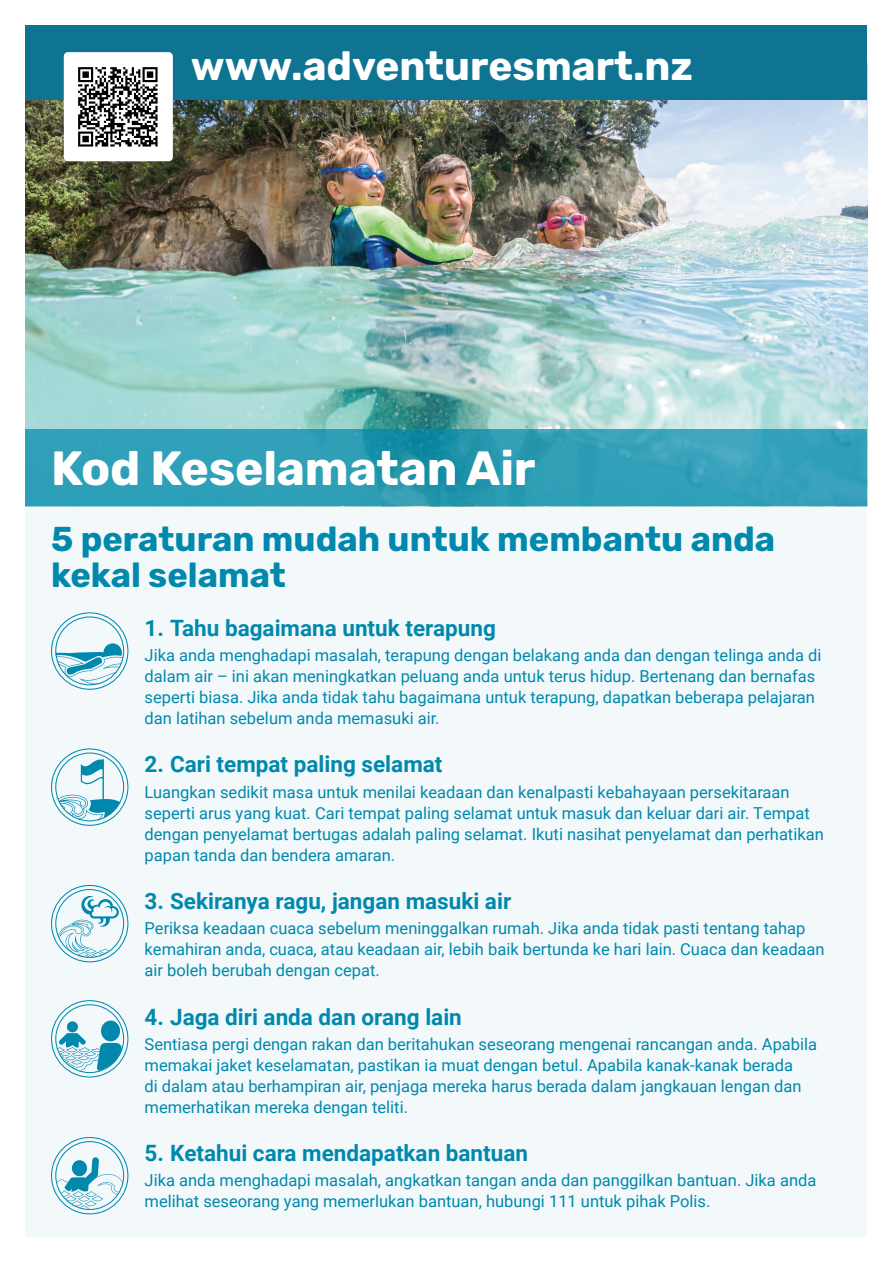
<style>
.page{position:relative;width:893px;height:1263px;background:#fff}
.page>*{position:absolute;margin:0;border:0;box-sizing:border-box;transform-origin:0 0}
.t1{font:700 48px "Rubik";letter-spacing:-.005em;color:#fff}
.t2{font:700 40.5px "Rubik";color:#fff}
.t3{font:700 34.5px/36px "Rubik";color:#0088ad}
.new_subhead{font:700 22.5px "Roboto";color:#0088ad}
.new_body_text{font:16.5px/21px "Roboto";color:#0088ad}
</style>
<div class="page">
<div style="left:26px;top:26px;width:841px;height:1211px;background:#f3f9fb"></div>
<img style="left:26px;top:100px;width:841px;height:329px">
<div style="left:26px;top:26px;width:841px;height:74px;background:#0f7492"></div>
<svg style="left:26px;top:429px;width:841px;height:77px;background:#2e9db6"></svg>
<div style="left:64px;top:52px;width:109px;height:109px;background:#fff;border-radius:4px"></div>
<img style="left:78px;top:67px;width:80px;height:80px">
<svg style="left:51px;top:612px;width:77px;height:78px"></svg>
<svg style="left:51px;top:748px;width:77px;height:78px"></svg>
<svg style="left:51px;top:885px;width:77px;height:77px"></svg>
<svg style="left:51px;top:1000px;width:77px;height:77px"></svg>
<svg style="left:51px;top:1137px;width:77px;height:77px"></svg>
<p class="t2" style="left:191px;top:43px;width:504px">www.adventuresmart.nz</p>
<p class="t1" style="left:51px;top:440px;width:486px">Kod Keselamatan Air</p>
<p class="t3" style="left:51px;top:522px;width:726px">5 peraturan mudah untuk membantu anda kekal selamat</p>
<p class="new_subhead" style="left:145px;top:612px;width:353px">1. Tahu bagaimana untuk terapung</p>
<p class="new_body_text" style="left:145px;top:644px;width:678px">Jika anda menghadapi masalah, terapung dengan belakang anda dan dengan telinga anda di dalam air – ini akan meningkatkan peluang anda untuk terus hidup. Bertenang dan bernafas seperti biasa. Jika anda tidak tahu bagaimana untuk terapung, dapatkan beberapa pelajaran dan latihan sebelum anda memasuki air.</p>
<p class="new_subhead" style="left:145px;top:749px;width:299px">2. Cari tempat paling selamat</p>
<p class="new_body_text" style="left:145px;top:781px;width:681px">Luangkan sedikit masa untuk menilai keadaan dan kenalpasti kebahayaan persekitaraan seperti arus yang kuat. Cari tempat paling selamat untuk masuk dan keluar dari air. Tempat dengan penyelamat bertugas adalah paling selamat. Ikuti nasihat penyelamat dan perhatikan papan tanda dan bendera amaran.</p>
<p class="new_subhead" style="left:145px;top:885px;width:368px">3. Sekiranya ragu, jangan masuki air</p>
<p class="new_body_text" style="left:145px;top:917px;width:682px">Periksa keadaan cuaca sebelum meninggalkan rumah. Jika anda tidak pasti tentang tahap kemahiran anda, cuaca, atau keadaan air, lebih baik bertunda ke hari lain. Cuaca dan keadaan air boleh berubah dengan cepat.</p>
<p class="new_subhead" style="left:145px;top:1001px;width:319px">4. Jaga diri anda dan orang lain</p>
<p class="new_body_text" style="left:145px;top:1033px;width:674px">Sentiasa pergi dengan rakan dan beritahukan seseorang mengenai rancangan anda. Apabila memakai jaket keselamatan, pastikan ia muat dengan betul. Apabila kanak-kanak berada<br>di dalam atau berhampiran air, penjaga mereka harus berada dalam jangkauan lengan dan memerhatikan mereka dengan teliti.</p>
<p class="new_subhead" style="left:145px;top:1137px;width:385px">5. Ketahui cara mendapatkan bantuan</p>
<p class="new_body_text" style="left:145px;top:1169px;width:673px">Jika anda menghadapi masalah, angkatkan tangan anda dan panggilkan bantuan. Jika anda melihat seseorang yang memerlukan bantuan, hubungi 111 untuk pihak Polis.</p>
</div>
